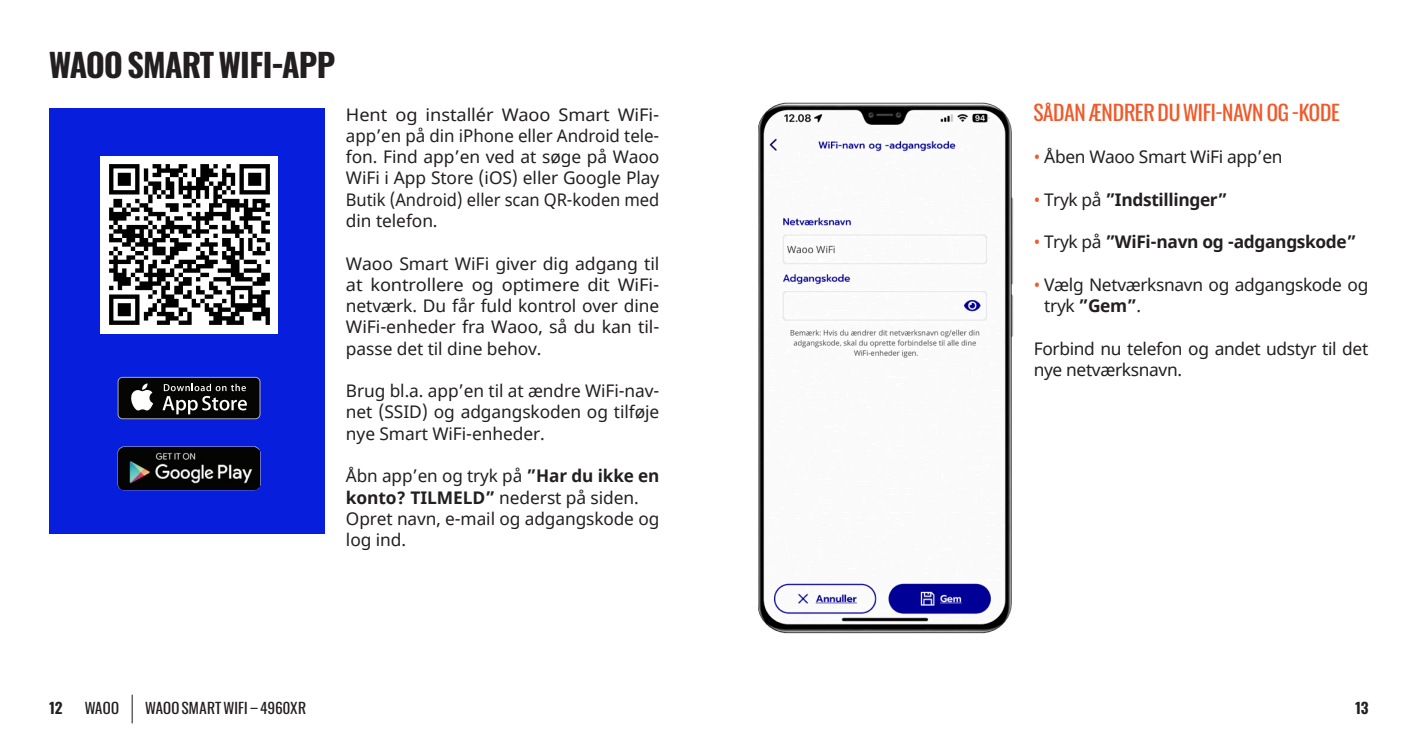
<style>
.page{position:relative;width:1418px;height:745px;background:#fff}
.page>*{position:absolute;margin:0;border:0;box-sizing:border-box;transform-origin:0 0}
.Overskrift{font:700 32.25px "Waoo";color:#231f20}
.Mellemrubrik{font:21.25px "Waoo";letter-spacing:-.005em;color:#f1592a}
.Brød-tekst{font:17.25px/21.2px "Noto Sans";letter-spacing:-.005em;color:#231f20}
.Brød-tekst-2{font:17.25px/21.2px "Noto Sans";letter-spacing:-.005em;color:#231f20;text-align:justify;scale:1.05 1}
.Brød-tekst-3{font:700 17.25px "Noto Sans";letter-spacing:-.02em;color:#231f20}
.t1{font:15px "Waoo";letter-spacing:.025em;color:#231f20}
.t2{font:700 15px "Waoo";color:#231f20}
.s1{font-weight:700}
.s2{color:#f1592a}
.s3{font-weight:400;color:#f1592a}
.s4{font-weight:400}
.s5{font-weight:300;font-size:30px}
</style>
<div class="page">
<div style="left:50px;top:108px;width:275px;height:425px;background:#081edd"></div>
<svg style="left:118px;top:376px;width:142px;height:43px"></svg>
<div style="left:118px;top:377px;width:141px;height:41px;background:#050504;border-radius:4px"></div>
<svg style="left:131px;top:383px;width:22px;height:27px"></svg>
<svg style="left:162px;top:383px;width:85px;height:31px"></svg>
<div style="left:118px;top:446px;width:142px;height:44px;border:2px solid #b2b3b7;border-radius:5px"></div>
<img style="left:119px;top:447px;width:140px;height:42px">
<div style="left:100px;top:156px;width:178px;height:177px;background:#fff"></div>
<img style="left:758px;top:102px;width:256px;height:531px">
<img style="left:108px;top:163px;width:163px;height:162px">
<p class="Overskrift" style="left:50px;top:37px;width:287px">WAOO SMART WIFI-APP</p>
<p class="Brød-tekst-2" style="left:346px;top:104px;width:300px">Hent og installér Waoo Smart WiFi&shy;app’en på din iPhone eller Android tele&shy;fon. Find app’en ved at søge på Waoo WiFi i App Store (iOS) eller Google Play Butik (Android) eller scan QR-koden med din telefon.</p>
<p class="Brød-tekst" style="left:346px;top:253px;width:315px;text-align:justify">Waoo Smart WiFi giver dig adgang til at kontrollere og optimere dit WiFi&shy;netværk. Du får fuld kontrol over dine WiFi-enheder fra Waoo, så du kan til&shy;passe det til dine behov.</p>
<p class="Brød-tekst" style="left:346px;top:380px;width:315px;text-align:justify">Brug bl.a. app’en til at ændre WiFi-nav&shy;net (SSID) og adgangskoden og tilføje nye Smart WiFi-enheder.</p>
<p class="Brød-tekst" style="left:346px;top:465px;width:315px">Åbn app’en og tryk på <span class="s1">”Har du ikke en konto? TILMELD”</span> nederst på siden.</p>
<p class="Brød-tekst" style="left:346px;top:508px;width:315px">Opret navn, e-mail og adgangskode og log ind.</p>
<p class="Mellemrubrik" style="left:1033px;top:95px;width:308px">SÅDAN ÆNDRER DU WIFI-NAVN OG -KODE</p>
<p class="Brød-tekst" style="left:1033px;top:147px;width:250px"><span class="s2">•</span> Åben Waoo Smart WiFi app’en</p>
<p class="Brød-tekst-3" style="left:1033px;top:187px;width:195px"><span class="s3">•</span> <span class="s4">Tryk på</span> ”Indstillinger”</p>
<p class="Brød-tekst-3" style="left:1033px;top:229px;width:324px"><span class="s3">•</span> <span class="s4">Tryk på</span> ”WiFi-navn og -adgangskode”</p>
<p class="Brød-tekst" style="left:1044px;top:274px;width:325px;text-indent:-11px"><span class="s2">•</span> Vælg Netværksnavn og adgangskode og tryk <span class="s1">”Gem”</span>.</p>
<p class="Brød-tekst" style="left:1033px;top:338px;width:336px">Forbind nu telefon og andet udstyr til det nye netværksnavn.</p>
<p class="t2" style="left:50px;top:694px;width:14px">12</p>
<p class="t1" style="left:85px;top:695px;width:222px">WAOO <span class="s5">|</span> WAOO SMART WIFI – 4960XR</p>
<p class="t2" style="left:1355px;top:694px;width:14px">13</p>
</div>
